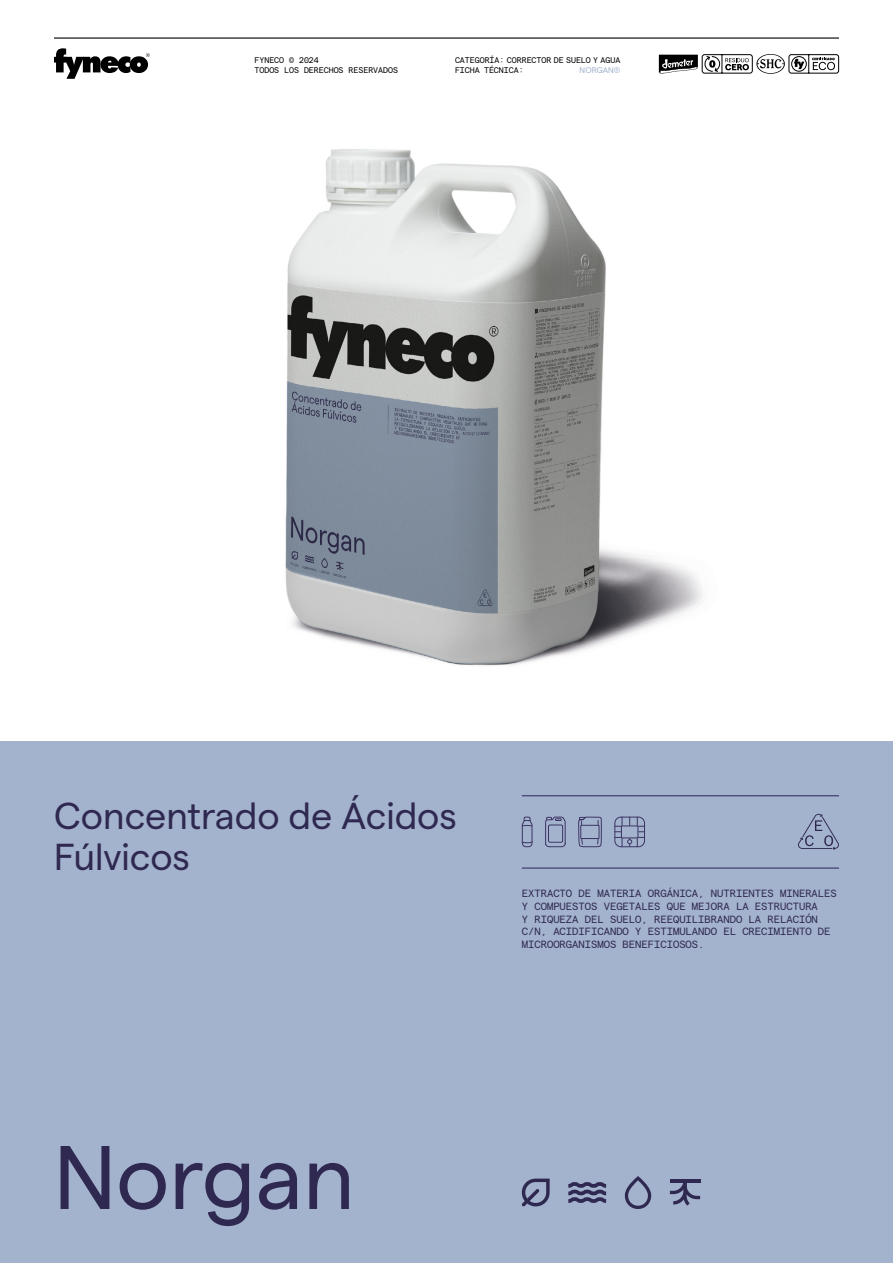
<style>
.page{position:relative;width:893px;height:1263px;background:#fff}
.page>*{position:absolute;margin:0;border:0;box-sizing:border-box;transform-origin:0 0}
.t1{font:90px "Matter TRIAL";color:#2f2951}
.t2{font:37.5px/40.5px "Matter TRIAL";color:#2f2951}
.t3{font:10.5px/12.6px "Matter Mono TRIAL";color:#2f2951}
.t4{font:8.25px/9.9px "Matter Mono TRIAL";color:#000}
.t5{font:8.25px "Matter TRIAL";color:#a4b3cd}
</style>
<div class="page">
<img style="left:285px;top:54px;width:417px;height:612px">
<div style="left:0;top:741px;width:893px;height:522px;background:#a4b3cd"></div>
<svg style="left:522px;top:1178px;width:28px;height:28px"></svg>
<svg style="left:568px;top:1182px;width:38px;height:21px"></svg>
<svg style="left:625px;top:1176px;width:26px;height:33px"></svg>
<svg style="left:670px;top:1183px;width:30px;height:22px"></svg>
<hr style="left:670px;top:1179px;width:30px;height:4px;background:#2f2951">
<svg style="left:545px;top:816px;width:21px;height:32px"></svg>
<svg style="left:521px;top:816px;width:12px;height:31px"></svg>
<svg style="left:578px;top:817px;width:24px;height:30px"></svg>
<div style="left:580px;top:825px;width:19px;height:14px;border:1px solid #3b3463"></div>
<svg style="left:614px;top:817px;width:31px;height:30px"></svg>
<hr style="left:522px;top:795px;width:317px;height:1px;background:#3b3463">
<hr style="left:522px;top:867px;width:317px;height:2px;background:#3b3463">
<svg style="left:54px;top:48px;width:96px;height:31px"></svg>
<hr style="left:54px;top:37px;width:785px;height:2px;background:#000">
<svg style="left:798px;top:814px;width:41px;height:36px"></svg>
<svg style="left:659px;top:54px;width:180px;height:20px"></svg>
<p class="t4" style="left:254px;top:55px;width:145px">FYNECO (C) 2024<br>TODOS LOS DERECHOS RESERVADOS</p>
<p class="t4" style="left:455px;top:55px;width:167px">CATEGORÍA: CORRECTOR DE SUELO Y AGUA<br>FICHA TÉCNICA:</p>
<p class="t5" style="left:580px;top:64px;width:42px">NORGAN®</p>
<h2 class="t2" style="left:54px;top:792px;width:404px">Concentrado de Ácidos<br>Fúlvicos</h2>
<p class="t3" style="left:522px;top:886px;width:317px">EXTRACTO DE MATERIA ORGÁNICA, NUTRIENTES MINERALES Y COMPUESTOS VEGETALES QUE MEJORA LA ESTRUCTURA<br>Y RIQUEZA DEL SUELO, REEQUILIBRANDO LA RELACIÓN C/N, ACIDIFICANDO Y ESTIMULANDO EL CRECIMIENTO DE MICROORGANISMOS BENEFICIOSOS.</p>
<h1 class="t1" style="left:54px;top:1112px;width:303px">Norgan</h1>
</div>
